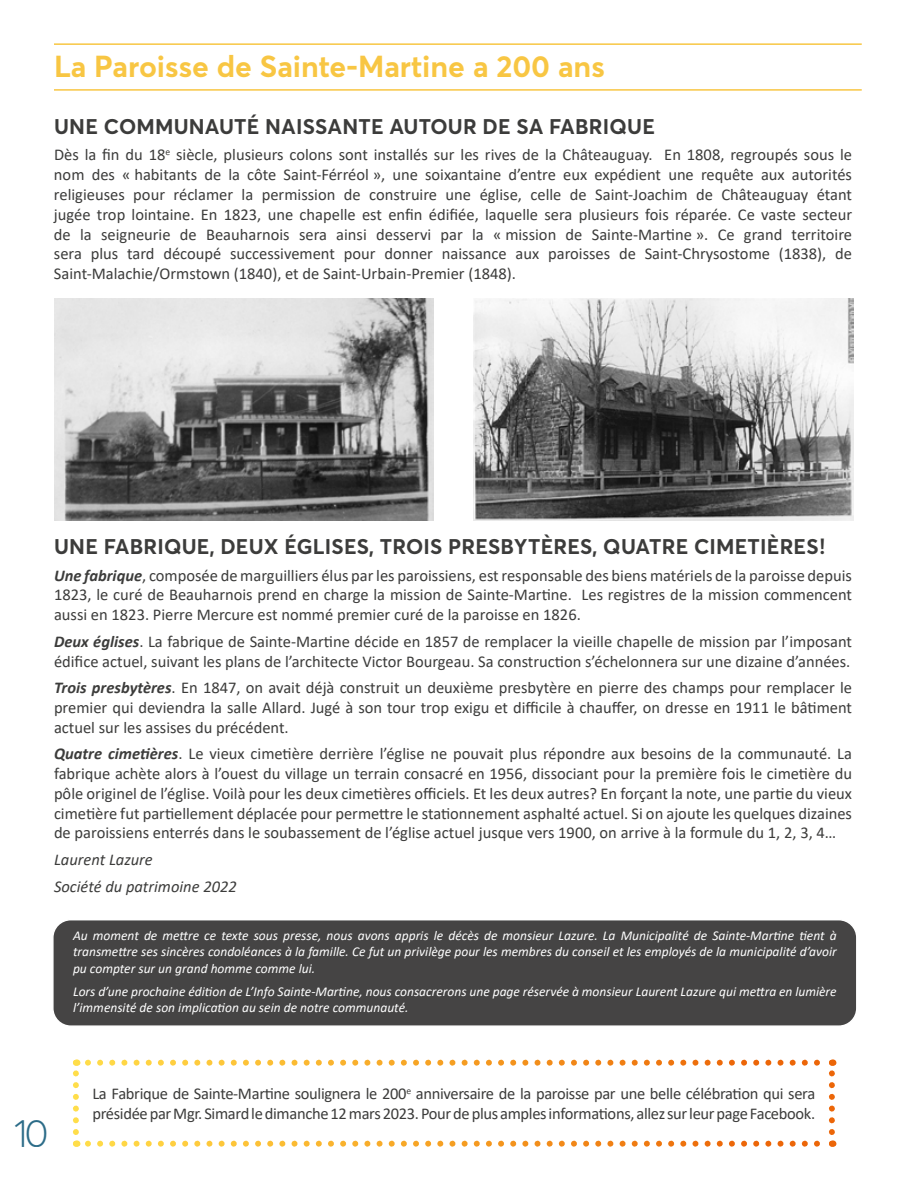
<style>
.page{position:relative;width:918px;height:1188px;background:#fff}
.page>*{position:absolute;margin:0;border:0;box-sizing:border-box;transform-origin:0 0}
.t1{font:300 39px "Averta";color:#2c6c88}
.t2{font:700 30px "Averta";color:#f8c643}
.t3{font:700 21px "Averta";letter-spacing:.01em;color:#3c3c3b}
.t4{font:16.5px/19.8px "Calibri";color:#3c3c3b;text-align:justify}
.t5{font:16.5px/19.8px "Calibri";letter-spacing:-.02em;color:#3c3c3b}
.t6{font:italic 16.5px/26.5px "Calibri";color:#3c3c3b}
.t7{font:italic 13.5px/16.2px "Calibri";color:#fff;text-align:justify}
.s1{font-weight:700;font-style:italic}
</style>
<div class="page">
<hr style="left:54px;top:89px;width:808px;height:2px;background:#f8c643">
<hr style="left:54px;top:43px;width:808px;height:2px;background:#f8c643">
<svg style="left:73px;top:1132px;width:6px;height:12px"></svg>
<svg style="left:829px;top:1132px;width:6px;height:12px"></svg>
<svg style="left:77px;top:1141px;width:755px;height:6px"></svg>
<svg style="left:73px;top:1060px;width:6px;height:72px"></svg>
<svg style="left:88px;top:1060px;width:747px;height:72px"></svg>
<svg style="left:88px;top:1141px;width:738px;height:6px"></svg>
<img style="left:54px;top:298px;width:380px;height:223px">
<img style="left:473px;top:298px;width:380px;height:223px">
<div style="left:53px;top:920px;width:804px;height:106px;background:#454444;border-radius:18px"></div>
<div style="left:52px;top:919px;width:806px;height:108px;border:2px solid #fff;border-radius:18px"></div>
<h2 class="t2" style="left:54px;top:47px;width:552px">La Paroisse de Sainte-Martine a 200 ans</h2>
<p class="t3" style="left:54px;top:113px;width:602px">UNE COMMUNAUTÉ NAISSANTE AUTOUR DE SA FABRIQUE</p>
<p class="t4" style="left:54px;top:145px;width:800px">Dès la fin du 18<sup>e</sup> siècle, plusieurs colons sont installés sur les rives de la Châteauguay. En 1808, regroupés sous le nom des « habitants de la côte Saint-Férréol », une soixantaine d’entre eux expédient une requête aux autorités religieuses pour réclamer la permission de construire une église, celle de Saint-Joachim de Châteauguay étant jugée trop lointaine. En 1823, une chapelle est enfin édifiée, laquelle sera plusieurs fois réparée. Ce vaste secteur de la seigneurie de Beauharnois sera ainsi desservi par la « mission de Sainte-Martine ». Ce grand territoire sera plus tard découpé successivement pour donner naissance aux paroisses de Saint-Chrysostome (1838), de Saint-Malachie/Ormstown (1840), et de Saint-Urbain-Premier (1848).</p>
<p class="t3" style="left:54px;top:533px;width:773px">UNE FABRIQUE, DEUX ÉGLISES, TROIS PRESBYTÈRES, QUATRE CIMETIÈRES !</p>
<p class="t4" style="left:54px;top:565px;width:800px"><span class="s1">Une fabrique</span>, composée de marguilliers élus par les paroissiens, est responsable des biens matériels de la paroisse depuis 1823, le curé de Beauharnois prend en charge la mission de Sainte-Martine. Les registres de la mission commencent aussi en 1823. Pierre Mercure est nommé premier curé de la paroisse en 1826.</p>
<p class="t4" style="left:54px;top:631px;width:800px"><span class="s1">Deux églises</span>. La fabrique de Sainte-Martine décide en 1857 de remplacer la vieille chapelle de mission par l’imposant édifice actuel, suivant les plans de l’architecte Victor Bourgeau. Sa construction s’échelonnera sur une dizaine d’années.</p>
<p class="t4" style="left:54px;top:677px;width:800px"><span class="s1">Trois presbytères</span>. En 1847, on avait déjà construit un deuxième presbytère en pierre des champs pour remplacer le premier qui deviendra la salle Allard. Jugé à son tour trop exigu et difficile à chauffer, on dresse en 1911 le bâtiment actuel sur les assises du précédent.</p>
<p class="t4" style="left:54px;top:743px;width:800px"><span class="s1">Quatre cimetières</span>. Le vieux cimetière derrière l’église ne pouvait plus répondre aux besoins de la communauté. La fabrique achète alors à l’ouest du village un terrain consacré en 1956, dissociant pour la première fois le cimetière du pôle originel de l’église. Voilà pour les deux cimetières officiels. Et les deux autres? En forçant la note, une partie du vieux cimetière fut partiellement déplacée pour permettre le stationnement asphalté actuel. Si on ajoute les quelques dizaines de paroissiens enterrés dans le soubassement de l’église actuel jusque vers 1900, on arrive à la formule du 1, 2, 3, 4…</p>
<p class="t6" style="left:54px;top:846px;width:184px">Laurent Lazure<br>Société du patrimoine 2022</p>
<p class="t7" style="left:73px;top:927px;width:765px">Au moment de mettre ce texte sous presse, nous avons appris le décès de monsieur Lazure. La Municipalité de Sainte-Martine tient à transmettre ses sincères condoléances à la famille. Ce fut un privilège pour les membres du conseil et les employés de la municipalité d’avoir pu compter sur un grand homme comme lui.</p>
<p class="t7" style="left:73px;top:982px;width:765px">Lors d’une prochaine édition de L’Info Sainte-Martine, nous consacrerons une page réservée à monsieur Laurent Lazure qui mettra en lumière l’immensité de son implication au sein de notre communauté.</p>
<h1 class="t1" style="left:14px;top:1109px;width:36px">10</h1>
<p class="t5" style="left:92px;top:1084px;width:724px">La Fabrique de Sainte-Martine soulignera le 200<sup>e</sup> anniversaire de la paroisse par une belle célébration qui sera présidée par Mgr. Simard le dimanche 12 mars 2023. Pour de plus amples informations, allez sur leur page Facebook.</p>
</div>
